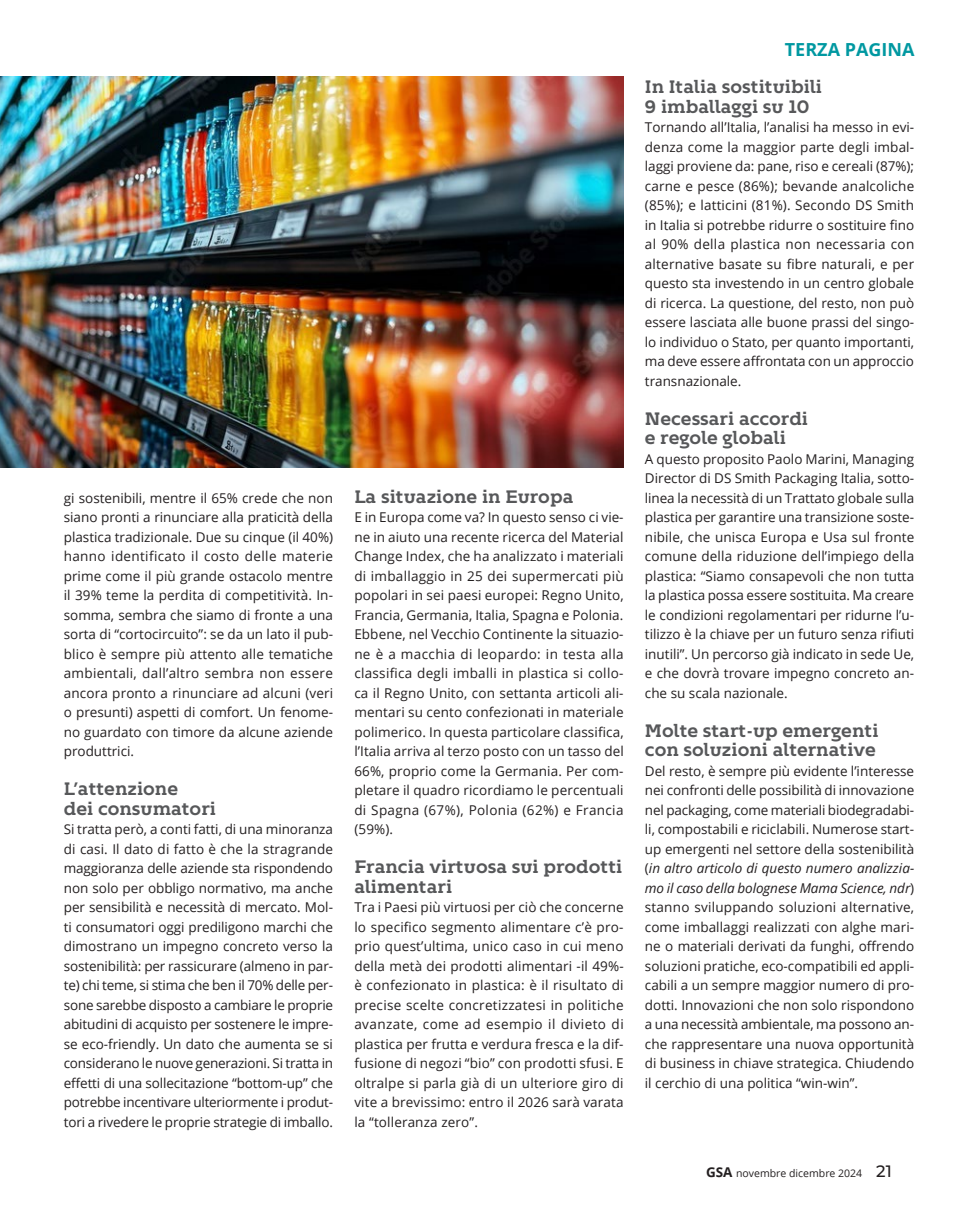
<style>
.page{position:relative;width:978px;height:1212px;background:#fff}
.page>*{position:absolute;margin:0;border:0;box-sizing:border-box;transform-origin:0 0}
.titoletti_articolo{font:700 18px/19.5px "Kontrapunkt Bob";color:#57585a}
.t1{font:700 18px "Open Sans";color:#0098a1}
.testo_GSA{font:13.5px/19.5px "Open Sans";color:#231f20;text-align:justify}
.t2{font:10.5px "Open Sans";color:#231f20}
.s1{font-style:italic}
.s2{font-weight:700;font-size:13.5px}
.s3{font-family:"Montserrat";font-weight:500;font-size:16.5px}
</style>
<div class="page">
<img style="left:0;top:77px;width:624px;height:391px">
<p class="testo_GSA" style="left:64px;top:488px;width:271px">gi sostenibili, mentre il 65% crede che non siano pronti a rinunciare alla praticità della plastica tradizionale. Due su cinque (il 40%) hanno identificato il costo delle materie prime come il più grande ostacolo mentre il 39% teme la perdita di competitività. In&shy;somma, sembra che siamo di fronte a una sorta di “cortocircuito”: se da un lato il pub&shy;blico è sempre più attento alle tematiche ambientali, dall’altro sembra non essere ancora pronto a rinunciare ad alcuni (veri o presunti) aspetti di comfort. Un fenome&shy;no guardato con timore da alcune aziende produttrici.</p>
<p class="titoletti_articolo" style="left:64px;top:779px;width:116px">L’attenzione</p>
<p class="titoletti_articolo" style="left:64px;top:799px;width:154px">dei consumatori</p>
<p class="testo_GSA" style="left:64px;top:819px;width:271px">Si tratta però, a conti fatti, di una minoranza di casi. Il dato di fatto è che la stragrande maggioranza delle aziende sta rispondendo non solo per obbligo normativo, ma anche per sensibilità e necessità di mercato. Mol&shy;ti consumatori oggi prediligono marchi che dimostrano un impegno concreto verso la sostenibilità: per rassicurare (almeno in par&shy;te) chi teme, si stima che ben il 70% delle per&shy;sone sarebbe disposto a cambiare le proprie abitudini di acquisto per sostenere le impre&shy;se eco-friendly. Un dato che aumenta se si considerano le nuove generazioni. Si tratta in effetti di una sollecitazione “bottom-up” che potrebbe incentivare ulteriormente i produt&shy;tori a rivedere le proprie strategie di imballo.</p>
<p class="titoletti_articolo" style="left:354px;top:487px;width:221px">La situazione in Europa</p>
<p class="testo_GSA" style="left:354px;top:507px;width:271px">E in Europa come va? In questo senso ci vie&shy;ne in aiuto una recente ricerca del Material Change Index, che ha analizzato i materiali di imballaggio in 25 dei supermercati più popolari in sei paesi europei: Regno Unito, Francia, Germania, Italia, Spagna e Polonia.<br>Ebbene, nel Vecchio Continente la situazio&shy;ne è a macchia di leopardo: in testa alla classifica degli imballi in plastica si collo&shy;ca il Regno Unito, con settanta articoli ali&shy;mentari su cento confezionati in materiale polimerico. In questa particolare classifica, l’Italia arriva al terzo posto con un tasso del 66%, proprio come la Germania. Per com&shy;pletare il quadro ricordiamo le percentuali di Spagna (67%), Polonia (62%) e Francia (59%).</p>
<p class="titoletti_articolo" style="left:354px;top:857px;width:270px">Francia virtuosa sui prodotti alimentari</p>
<p class="testo_GSA" style="left:354px;top:897px;width:271px">Tra i Paesi più virtuosi per ciò che concerne lo specifico segmento alimentare c’è pro&shy;prio quest’ultima, unico caso in cui meno della metà dei prodotti alimentari -il 49%- è confezionato in plastica: è il risultato di precise scelte concretizzatesi in politiche avanzate, come ad esempio il divieto di plastica per frutta e verdura fresca e la dif&shy;fusione di negozi “bio” con prodotti sfusi. E oltralpe si parla già di un ulteriore giro di vite a brevissimo: entro il 2026 sarà varata la “tolleranza zero”.</p>
<p class="t1" style="left:785px;top:37px;width:131px">TERZA PAGINA</p>
<p class="titoletti_articolo" style="left:645px;top:77px;width:179px">In Italia sostituibili</p>
<p class="titoletti_articolo" style="left:645px;top:97px;width:166px">9 imballaggi su 10</p>
<p class="testo_GSA" style="left:645px;top:117px;width:271px">Tornando all’Italia, l’analisi ha messo in evi&shy;denza come la maggior parte degli imbal&shy;laggi proviene da: pane, riso e cereali (87%); carne e pesce (86%); bevande analcoliche (85%); e latticini (81%). Secondo DS Smith in Italia si potrebbe ridurre o sostituire fino al 90% della plastica non necessaria con alternative basate su fibre naturali, e per questo sta investendo in un centro globale di ricerca. La questione, del resto, non può essere lasciata alle buone prassi del singo&shy;lo individuo o Stato, per quanto importanti, ma deve essere affrontata con un approccio transnazionale.</p>
<p class="titoletti_articolo" style="left:645px;top:409px;width:165px">Necessari accordi</p>
<p class="titoletti_articolo" style="left:645px;top:428px;width:143px">e regole globali</p>
<p class="testo_GSA" style="left:645px;top:449px;width:271px">A questo proposito Paolo Marini, Managing Director di DS Smith Packaging Italia, sotto&shy;linea la necessità di un Trattato globale sulla plastica per garantire una transizione soste&shy;nibile, che unisca Europa e Usa sul fronte comune della riduzione dell’impiego della plastica: “Siamo consapevoli che non tutta la plastica possa essere sostituita. Ma creare le condizioni regolamentari per ridurne l’u&shy;tilizzo è la chiave per un futuro senza rifiuti inutili”. Un percorso già indicato in sede Ue, e che dovrà trovare impegno concreto an&shy;che su scala nazionale.</p>
<p class="titoletti_articolo" style="left:645px;top:721px;width:235px">Molte start-up emergenti con soluzioni alternative</p>
<p class="testo_GSA" style="left:645px;top:761px;width:271px">Del resto, è sempre più evidente l’interesse nei confronti delle possibilità di innovazione nel packaging, come materiali biodegradabi&shy;li, compostabili e riciclabili. Numerose start&shy;up emergenti nel settore della sostenibilità (<span class="s1">in altro articolo di questo numero analizzia&shy;mo il caso della bolognese Mama Science, ndr</span>) stanno sviluppando soluzioni alternative, come imballaggi realizzati con alghe mari&shy;ne o materiali derivati da funghi, offrendo soluzioni pratiche, eco-compatibili ed appli&shy;cabili a un sempre maggior numero di pro&shy;dotti. Innovazioni che non solo rispondono a una necessità ambientale, ma possono an&shy;che rappresentare una nuova opportunità di business in chiave strategica. Chiudendo il cerchio di una politica “win-win”.</p>
<p class="t2" style="left:706px;top:1166px;width:187px"><span class="s2">GSA</span> novembre dicembre 2024 <span class="s3">21</span></p>
</div>
